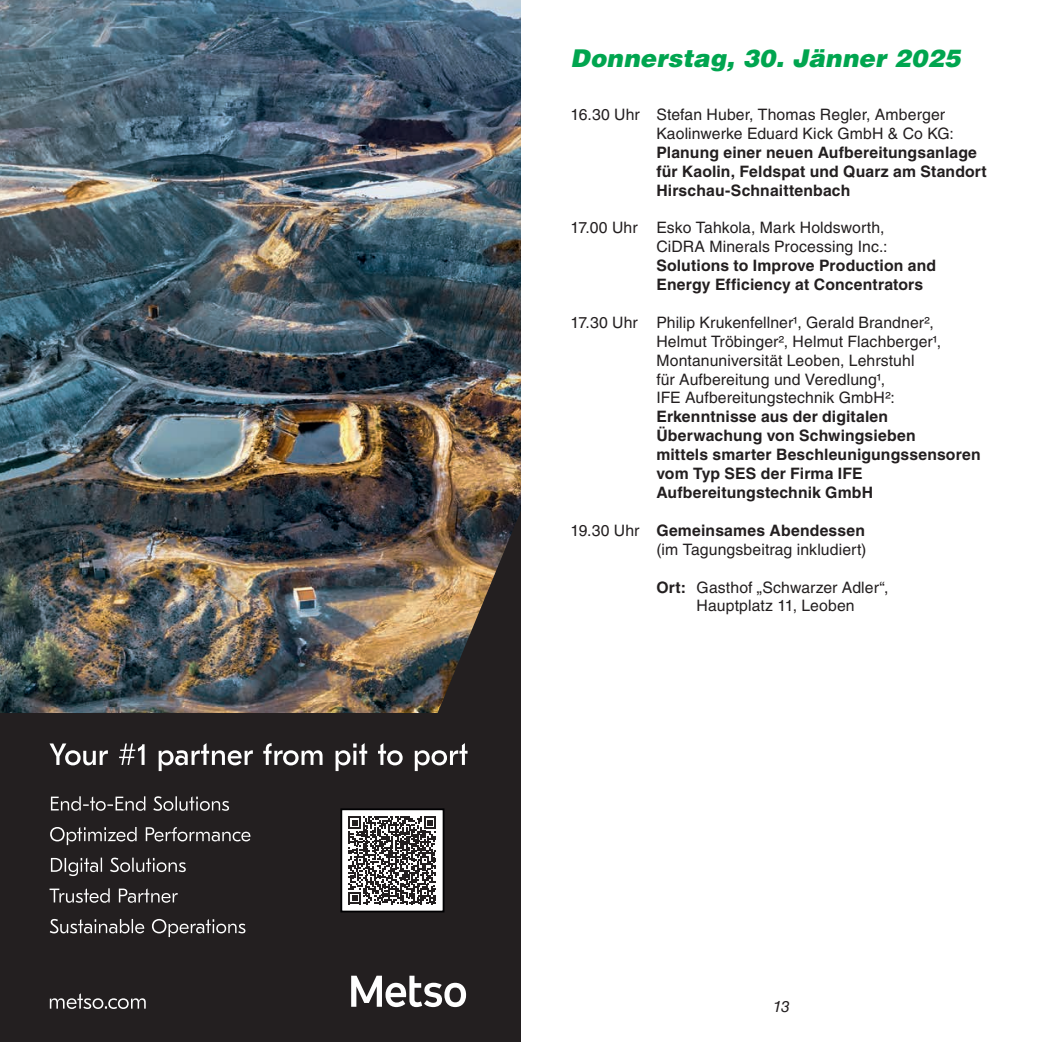
<style>
.page{position:relative;width:1042px;height:1042px;background:#fff}
.page>*{position:absolute;margin:0;border:0;box-sizing:border-box;transform-origin:0 0}
.t1{font:italic 900 24.5px "Helvetica LT Std";letter-spacing:.01em;color:#00a54f}
.t2{font:15.75px/18.9px "Helvetica LT Std";letter-spacing:.01em;color:#231f20}
.t3{font:700 15.75px/18.9px "Helvetica LT Std";letter-spacing:.01em;color:#231f20}
.t4{font:italic 15.75px "Helvetica LT Std";color:#231f20}
.s1{font-weight:700}
</style>
<div class="page">
<img style="left:0;top:0;width:521px;height:510px">
<img style="left:0;top:510px;width:521px;height:532px">
<svg style="left:49px;top:743px;width:418px;height:28px;background:#514e4f"></svg>
<svg style="left:50px;top:993px;width:96px;height:16px;background:#565353"></svg>
<svg style="left:351px;top:975px;width:115px;height:32px"></svg>
<svg style="left:50px;top:919px;width:195px;height:18px;background:#4f4c4d"></svg>
<svg style="left:50px;top:888px;width:128px;height:15px;background:#555253"></svg>
<svg style="left:51px;top:857px;width:135px;height:19px;background:#4e4b4c"></svg>
<svg style="left:50px;top:827px;width:200px;height:18px;background:#4e4b4c"></svg>
<svg style="left:51px;top:796px;width:178px;height:15px;background:#555252"></svg>
<div style="left:341px;top:809px;width:102px;height:102px;background:#fff"></div>
<svg style="left:348px;top:816px;width:88px;height:88px"></svg>
<div style="left:340px;top:808px;width:104px;height:104px;border:2px solid #000002"></div>
<h1 class="t1" style="left:570px;top:42px;width:391px">Donnerstag, 30. Jänner 2025</h1>
<p class="t2" style="left:656px;top:105px;width:299px;text-indent:-86px">16.30 Uhr Stefan Huber, Thomas Regler, Amberger<br>Kaolinwerke Eduard Kick GmbH &amp; Co KG:</p>
<p class="t3" style="left:656px;top:142px;width:332px">Planung einer neuen Aufbereitungsanlage für Kaolin, Feldspat und Quarz am Standort<br>Hirschau-Schnaittenbach</p>
<p class="t2" style="left:570px;top:218px;width:318px;text-align:right">17.00 Uhr Esko Tahkola, Mark Holdsworth,<br>CiDRA Minerals Processing Inc.:</p>
<p class="t3" style="left:656px;top:256px;width:281px">Solutions to Improve Production and<br>Energy Efficiency at Concentrators</p>
<p class="t2" style="left:656px;top:313px;width:286px;text-indent:-86px">17.30 Uhr Philip Krukenfellner¹, Gerald Brandner², Helmut Tröbinger², Helmut Flachberger¹, Montanuniversität Leoben, Lehrstuhl<br>für Aufbereitung und Veredlung¹,<br>IFE Aufbereitungstechnik GmbH²:</p>
<p class="t3" style="left:656px;top:407px;width:326px">Erkenntnisse aus der digitalen<br>Überwachung von Schwingsieben<br>mittels smarter Beschleunigungssensoren vom Typ SES der Firma IFE<br>Aufbereitungstechnik GmbH</p>
<p class="t2" style="left:570px;top:521px;width:297px;text-align:right">19.30 Uhr <span class="s1">Gemeinsames Abendessen </span>(im Tagungsbeitrag inkludiert)</p>
<p class="t2" style="left:656px;top:577px;width:234px;text-align:center"><span class="s1">Ort:</span> Gasthof „Schwarzer Adler“,<br>Hauptplatz 11, Leoben</p>
<p class="t4" style="left:773px;top:997px;width:18px">13</p>
</div>
